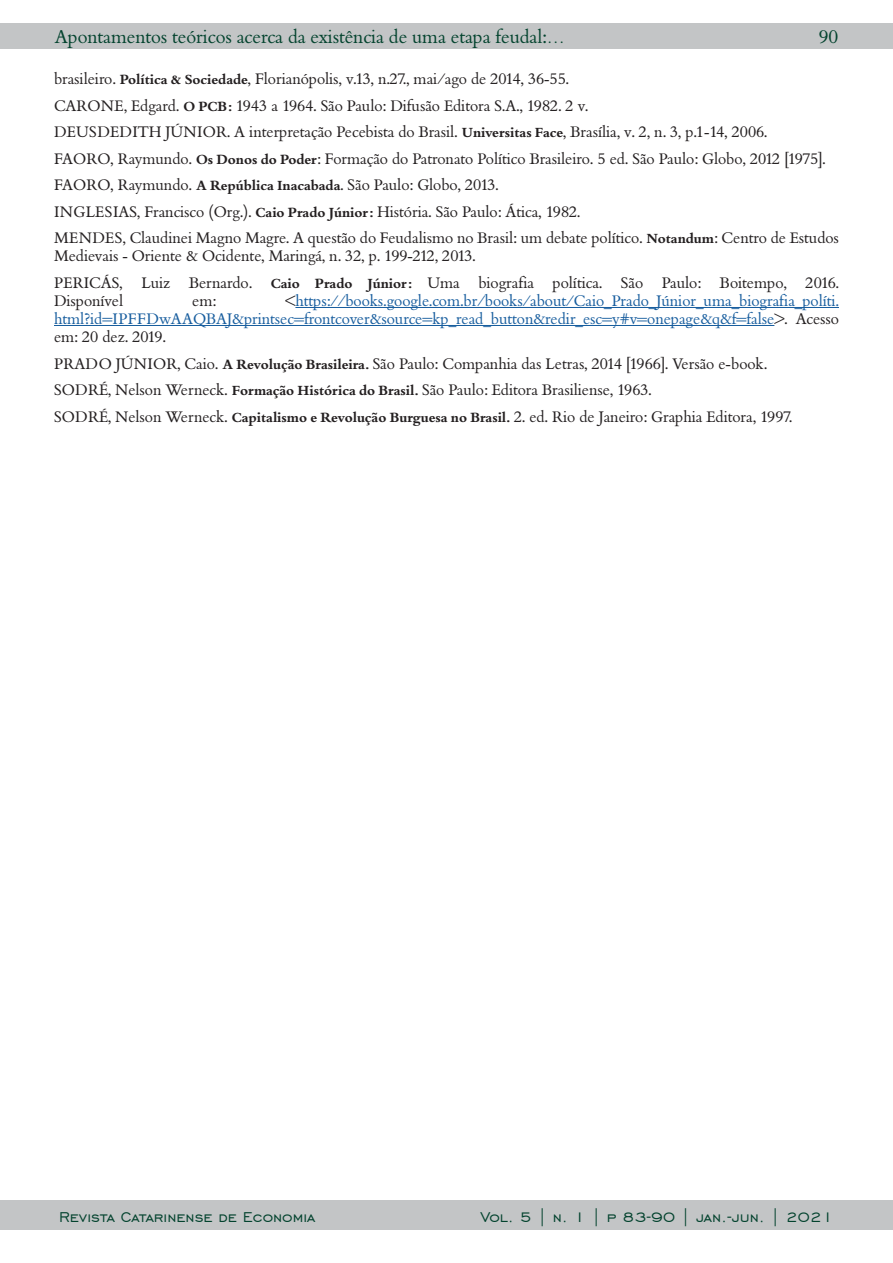
<style>
.page{position:relative;width:893px;height:1263px;background:#fff}
.page>*{position:absolute;margin:0;border:0;box-sizing:border-box;transform-origin:0 0}
.t1{font:18px "Engravers Gothic BT";color:#03432e}
.t2{font:18px "Bembo BQ";color:#03432e}
.t3{font:15px/26.5px "Bembo BQ";color:#231f20}
.t4{font:15px/18px "Bembo BQ";color:#175d9e;text-align:justify}
.s1{font-family:"Bembo Book MT Std";font-weight:700}
.s2{color:#231f20}
</style>
<div class="page">
<div style="left:0;top:23px;width:893px;height:26px;background:#c3c5c6"></div>
<div style="left:0;top:1200px;width:893px;height:30px;background:#c3c5c6"></div>
<hr style="left:295px;top:307px;width:544px;height:1px;background:#175d9e">
<hr style="left:54px;top:325px;width:720px;height:1px;background:#175d9e">
<p class="t2" style="left:55px;top:27px;width:511px">Apontamentos teóricos acerca da existência de uma etapa feudal:…</p>
<p class="t2" style="left:819px;top:27px;width:21px">90</p>
<p class="t3" style="left:54px;top:66px;width:786px">brasileiro. <span class="s1">Política &amp; Sociedade</span>, Florianópolis, v.13, n.27., mai/ago de 2014, 36-55.<br>CARONE, Edgard. <span class="s1">O PCB:</span> 1943 a 1964. São Paulo: Difusão Editora S.A., 1982. 2 v.<br>DEUSDEDITH JÚNIOR. A interpretação Pecebista do Brasil. <span class="s1">Universitas Face</span>, Brasília, v. 2, n. 3, p.1-14, 2006.<br>FAORO, Raymundo. <span class="s1">Os Donos do Poder</span>: Formação do Patronato Político Brasileiro. 5 ed. São Paulo: Globo, 2012 [1975].<br>FAORO, Raymundo. <span class="s1">A República Inacabada</span>. São Paulo: Globo, 2013.<br>INGLESIAS, Francisco (Org.). <span class="s1">Caio Prado Júnior:</span> História. São Paulo: Ática, 1982.<br>MENDES, Claudinei Magno Magre. A questão do Feudalismo no Brasil: um debate político. <span class="s1">Notandum</span>: Centro de Estudos</p>
<p class="t3" style="left:54px;top:244px;width:786px">Medievais - Oriente &amp; Ocidente, Maringá, n. 32, p. 199-212, 2013.<br>PERICÁS, Luiz Bernardo. <span class="s1">Caio Prado Júnior:</span> Uma biografia política. São Paulo: Boitempo, 2016.</p>
<p class="t3" style="left:54px;top:288px;width:71px">Disponível</p>
<p class="t3" style="left:192px;top:288px;width:26px">em:</p>
<p class="t4" style="left:54px;top:292px;width:786px;text-indent:231px"><span class="s2">&lt;</span>https://books.google.com.br/books/about/Caio_Prado_Júnior_uma_biografia_políti. html?id=IPFFDwAAQBAJ&amp;printsec=frontcover&amp;source=kp_read_button&amp;redir_esc=y#v=onepage&amp;q&amp;f=false<span class="s2">&gt;. Acesso em: 20 dez. 2019.</span></p>
<p class="t3" style="left:54px;top:351px;width:740px">PRADO JÚNIOR, Caio. <span class="s1">A Revolução Brasileira.</span> São Paulo: Companhia das Letras, 2014 [1966]. Versão e-book.<br>SODRÉ, Nelson Werneck. <span class="s1">Formação Histórica do Brasil.</span> São Paulo: Editora Brasiliense, 1963.<br>SODRÉ, Nelson Werneck. <span class="s1">Capitalismo e Revolução Burguesa no Brasil.</span> 2. ed. Rio de Janeiro: Graphia Editora, 1997.</p>
<p class="t1" style="left:59px;top:1207px;width:258px">Revista Catarinense de Economia</p>
<p class="t1" style="left:480px;top:1207px;width:355px">Vol. 5 | n. 1 | p 83-90 | jan.-jun. | 2021</p>
</div>
